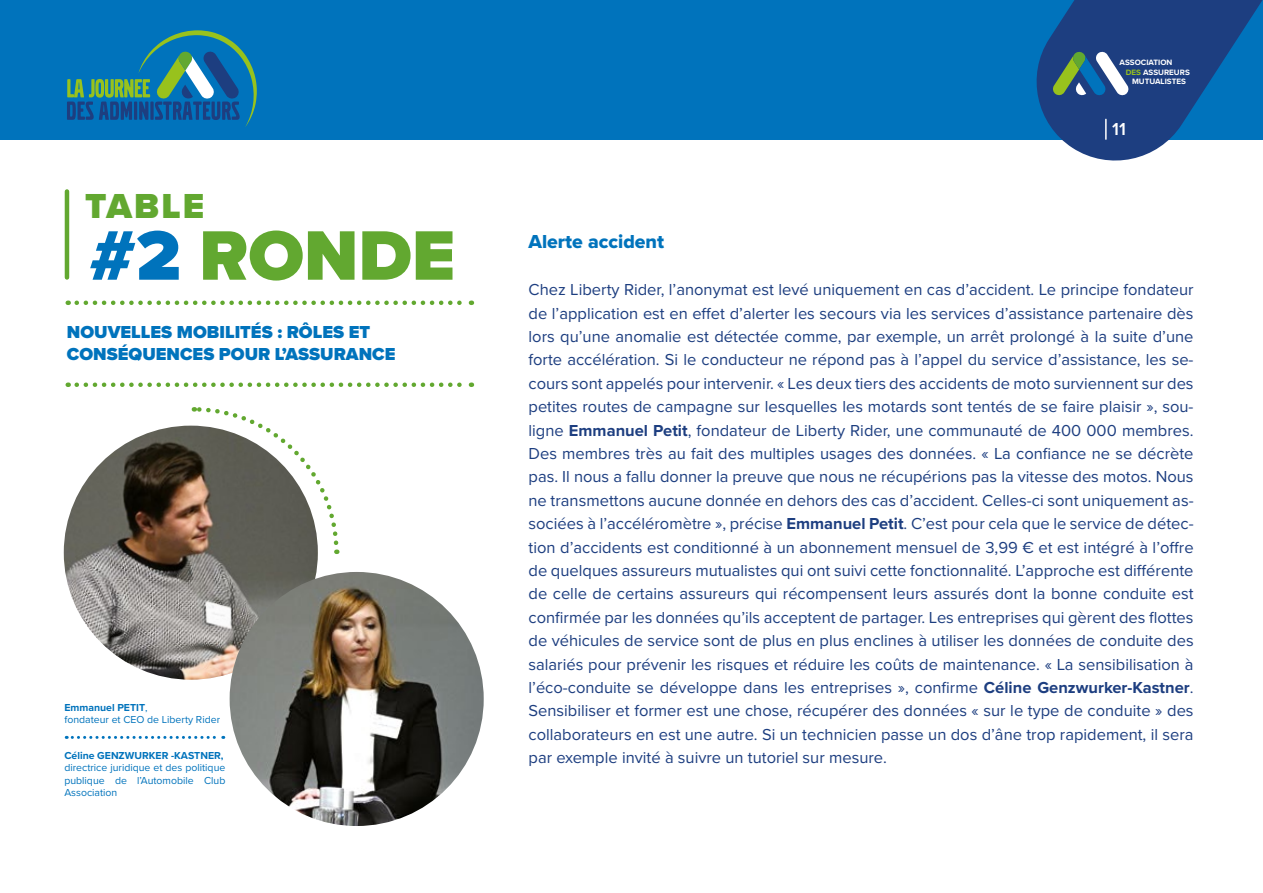
<style>
.page{position:relative;width:1263px;height:893px;background:#fff}
.page>*{position:absolute;margin:0;border:0;box-sizing:border-box;transform-origin:0 0}
.t1{font:900 72.6px "Proxima Nova";color:#62a830}
.t2{font:900 36px "Proxima Nova";letter-spacing:.06em;color:#62a830}
.t3{font:19.5px "Proxima Nova Extrabld";color:#0073bc}
.t4{font:900 18px/21.6px "Proxima Nova";color:#0073bc}
.t5{font:600 18px "Proxima Nova";color:#fff}
.t6{font:16.5px/23.4px "Proxima Nova";color:#1d3e80;text-align:justify}
.t7{font:10.5px/12.6px "Proxima Nova";color:#0073bc;text-align:justify}
.t8{font:700 10.5px "Proxima Nova";color:#0073bc}
.t9{font:700 8.1px "Proxima Nova";color:#fff}
.s1{color:#0073bc}
.s2{font-weight:700}
.s3{color:#98c21d}
</style>
<div class="page">
<div style="left:0;top:0;width:1263px;height:139px;background:#0073bc"></div>
<svg style="left:1026px;top:0;width:237px;height:161px"></svg>
<svg style="left:67px;top:30px;width:190px;height:97px"></svg>
<svg style="left:77px;top:382px;width:395px;height:5px"></svg>
<hr style="left:65px;top:191px;width:4px;height:86px;background:#62a830">
<svg style="left:77px;top:301px;width:395px;height:4px"></svg>
<img style="left:64px;top:426px;width:254px;height:254px;border-radius:127px">
<svg style="left:194px;top:407px;width:146px;height:147px"></svg>
<img style="left:230px;top:572px;width:254px;height:254px;border-radius:127px">
<svg style="left:66px;top:736px;width:158px;height:3px"></svg>
<h2 class="t2" style="left:85px;top:179px;width:121px">TABLE</h2>
<h1 class="t1" style="left:89px;top:201px;width:367px"><span class="s1">#2</span> RONDE</h1>
<p class="t4" style="left:67px;top:321px;width:330px">NOUVELLES MOBILITÉS : RÔLES ET<br>CONSÉQUENCES POUR L’ASSURANCE</p>
<p class="t7" style="left:64px;top:700px;width:157px"><span class="s2">Emmanuel PETIT</span>,<br>fondateur et CEO de Liberty Rider</p>
<p class="t8" style="left:64px;top:747px;width:161px">Céline GENZWURKER -KASTNER,</p>
<p class="t7" style="left:64px;top:761px;width:162px">directrice juridique et des politique publique de l’Automobile Club Association</p>
<p class="t9" style="left:1120px;top:56px;width:54px">ASSOCIATION</p>
<p class="t9" style="left:1126px;top:66px;width:65px"><span class="s3">DES</span> ASSUREURS</p>
<p class="t9" style="left:1132px;top:76px;width:55px">MUTUALISTES</p>
<p class="t5" style="left:1112px;top:115px;width:15px">11</p>
<p class="t3" style="left:528px;top:227px;width:137px">Alerte accident</p>
<p class="t6" style="left:528px;top:277px;width:667px">Chez Liberty Rider, l’anonymat est levé uniquement en cas d’accident. Le principe fondateur de l’application est en effet d’alerter les secours via les services d’assistance partenaire dès lors qu’une anomalie est détectée comme, par exemple, un arrêt prolongé à la suite d’une forte accélération. Si le conducteur ne répond pas à l’appel du service d’assistance, les se&shy;cours sont appelés pour intervenir. « Les deux tiers des accidents de moto surviennent sur des petites routes de campagne sur lesquelles les motards sont tentés de se faire plaisir », sou&shy;ligne <span class="s2">Emmanuel Petit</span>, fondateur de Liberty Rider, une communauté de 400 000 membres.<br>Des membres très au fait des multiples usages des données. « La confiance ne se décrète pas. Il nous a fallu donner la preuve que nous ne récupérions pas la vitesse des motos. Nous ne transmettons aucune donnée en dehors des cas d’accident. Celles-ci sont uniquement as&shy;sociées à l’accéléromètre », précise <span class="s2">Emmanuel Petit</span>. C’est pour cela que le service de détec&shy;tion d’accidents est conditionné à un abonnement mensuel de 3,99 € et est intégré à l’offre de quelques assureurs mutualistes qui ont suivi cette fonctionnalité. L’approche est différente de celle de certains assureurs qui récompensent leurs assurés dont la bonne conduite est confirmée par les données qu’ils acceptent de partager. Les entreprises qui gèrent des flottes de véhicules de service sont de plus en plus enclines à utiliser les données de conduite des salariés pour prévenir les risques et réduire les coûts de maintenance. « La sensibilisation à l’éco-conduite se développe dans les entreprises », confirme <span class="s2">Céline Genzwurker-Kastner</span>.<br>Sensibiliser et former est une chose, récupérer des données « sur le type de conduite » des collaborateurs en est une autre. Si un technicien passe un dos d’âne trop rapidement, il sera par exemple invité à suivre un tutoriel sur mesure.</p>
</div>
